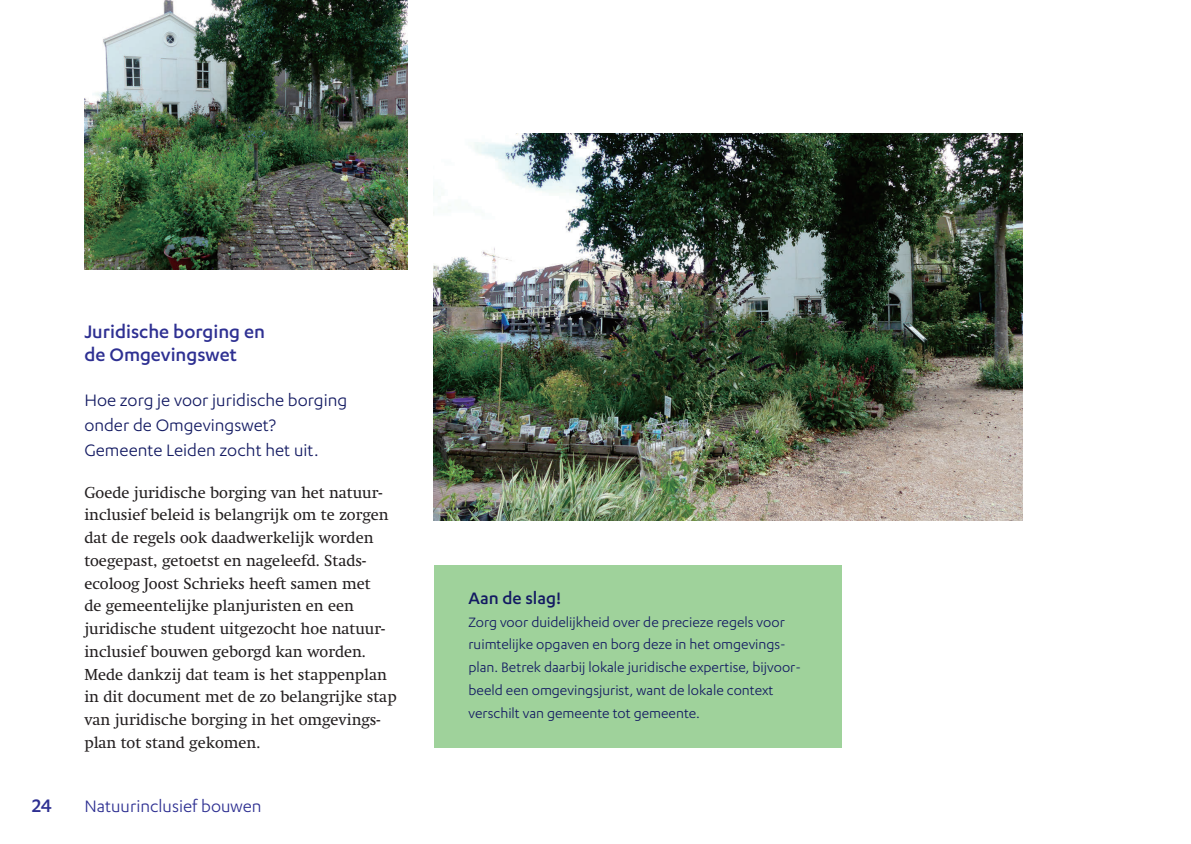
<style>
.page{position:relative;width:1191px;height:844px;background:#fff}
.page>*{position:absolute;margin:0;border:0;box-sizing:border-box;transform-origin:0 0}
.PZH_Subparagraafkop_H4{font:500 21px/22.8px "Karbon";color:#2e3092}
.PZH_Intro_-_Klein{font:19.25px/24.5px "Karbon";color:#131a62}
.t1{font:19.25px "Karbon";color:#2e3092}
.PZH_Kadertekst_Kop_klein{font:500 19.25px "Karbon";color:#131a62}
.PZH_Broodtekst{font:15.75px/22.8px "Swift Os F";color:#231f20}
.PZH_Kadertekst{font:15.75px/22.8px "Karbon";color:#131a62}
</style>
<div class="page">
<div style="left:434px;top:565px;width:407px;height:182px;background:#9fd29b"></div>
<img style="left:84px;top:0;width:323px;height:270px">
<img style="left:434px;top:134px;width:588px;height:386px">
<h3 class="PZH_Subparagraafkop_H4" style="left:84px;top:319px;width:182px">Juridische borging en de Omgevingswet</h3>
<p class="PZH_Intro_-_Klein" style="left:84px;top:388px;width:264px">Hoe zorg je voor juridische borging onder de Omgevingswet?<br>Gemeente Leiden zocht het uit.</p>
<p class="PZH_Broodtekst" style="left:84px;top:481px;width:314px">Goede juridische borging van het natuur&shy;inclusief beleid is belangrijk om te zorgen dat de regels ook daadwerkelijk worden toegepast, getoetst en nageleefd. Stads&shy;ecoloog Joost Schrieks heeft samen met<br>de gemeentelijke planjuristen en een juridische student uitgezocht hoe natuur&shy;inclusief bouwen geborgd kan worden.<br>Mede dankzij dat team is het stappenplan in dit document met de zo belangrijke stap van juridische borging in het omgevings&shy;plan tot stand gekomen.</p>
<h1 class="PZH_Subparagraafkop_H4" style="left:32px;top:793px;width:21px">24</h1>
<p class="t1" style="left:84px;top:795px;width:179px">Natuurinclusief bouwen</p>
<h4 class="PZH_Kadertekst_Kop_klein" style="left:468px;top:587px;width:94px">Aan de slag!</h4>
<p class="PZH_Kadertekst" style="left:468px;top:609px;width:334px">Zorg voor duidelijkheid over de precieze regels voor ruimtelijke opgaven en borg deze in het omgevings&shy;plan. Betrek daarbij lokale juridische expertise, bijvoor&shy;beeld een omgevingsjurist, want de lokale context verschilt van gemeente tot gemeente.</p>
</div>
